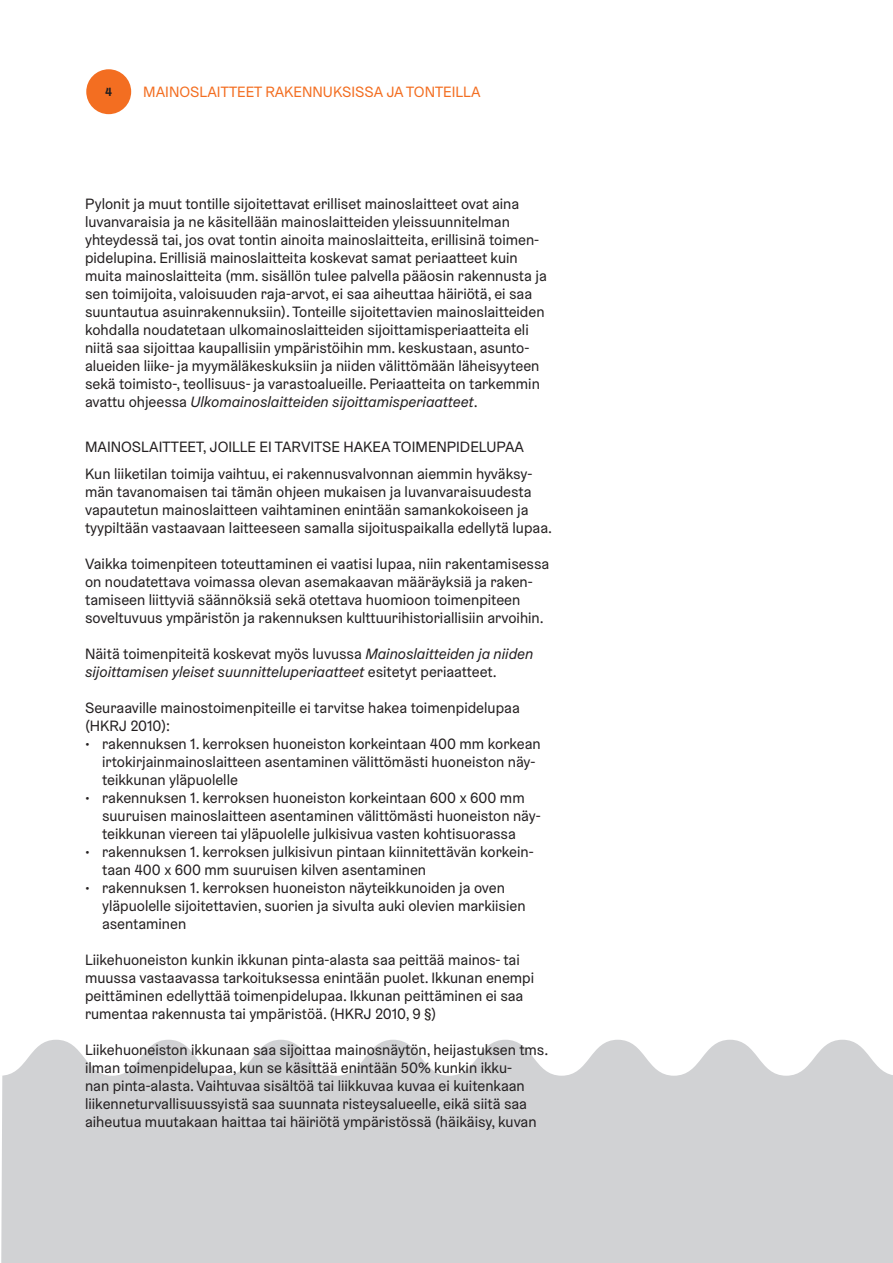
<style>
.page{position:relative;width:893px;height:1263px;background:#fff}
.page>*{position:absolute;margin:0;border:0;box-sizing:border-box;transform-origin:0 0}
.Leipis_Helsinki_Grts{font:15px/18px "Helsinki Grotesk";color:#231f20}
.Leipis_Helsinki_Grts-2{font:italic 15px/18px "Helsinki Grotesk";color:#231f20}
.Otsikko_2{font:15px "Helsinki Grotesk";color:#231f20}
.t1{font:15px "Helsinki Grotesk";color:#f36e21}
.t2{font:700 12px "Helsinki Grotesk";color:#231f20}
.s1{font-style:italic}
.s2{font-style:normal}
</style>
<div class="page">
<svg style="left:1px;top:1040px;width:892px;height:223px;fill:#d1d2d4"></svg>
<div style="left:86px;top:69px;width:45px;height:45px;background:#f36e21;border-radius:50%"></div>
<p class="t2" style="left:105px;top:84px;width:8px">4</p>
<p class="t1" style="left:143px;top:83px;width:339px">MAINOSLAITTEET RAKENNUKSISSA JA TONTEILLA</p>
<p class="Leipis_Helsinki_Grts" style="left:85px;top:195px;width:463px">Pylonit ja muut tontille sijoitettavat erilliset mainoslaitteet ovat aina luvanvaraisia ja ne käsitellään mainoslaitteiden yleissuunnitelman yhteydessä tai, jos ovat tontin ainoita mainoslaitteita, erillisinä toimen&shy;pidelupina. Erillisiä mainoslaitteita koskevat samat periaatteet kuin muita mainoslaitteita (mm. sisällön tulee palvella pääosin rakennusta ja sen toimijoita, valoisuuden raja-arvot, ei saa aiheuttaa häiriötä, ei saa suuntautua asuinrakennuksiin). Tonteille sijoitettavien mainoslaitteiden kohdalla noudatetaan ulkomainoslaitteiden sijoittamisperiaatteita eli niitä saa sijoittaa kaupallisiin ympäristöihin mm. keskustaan, asunto&shy;alueiden liike- ja myymäläkeskuksiin ja niiden välittömään läheisyyteen sekä toimisto-, teollisuus- ja varastoalueille. Periaatteita on tarkemmin avattu ohjeessa <span class="s1">Ulkomainoslaitteiden sijoittamisperiaatteet</span>.</p>
<p class="Otsikko_2" style="left:85px;top:438px;width:441px">MAINOSLAITTEET, JOILLE EI TARVITSE HAKEA TOIMENPIDELUPAA</p>
<p class="Leipis_Helsinki_Grts" style="left:85px;top:465px;width:469px">Kun liiketilan toimija vaihtuu, ei rakennusvalvonnan aiemmin hyväksy&shy;män tavanomaisen tai tämän ohjeen mukaisen ja luvanvaraisuudesta vapautetun mainoslaitteen vaihtaminen enintään samankokoiseen ja tyypiltään vastaavaan laitteeseen samalla sijoituspaikalla edellytä lupaa.</p>
<p class="Leipis_Helsinki_Grts" style="left:85px;top:555px;width:466px">Vaikka toimenpiteen toteuttaminen ei vaatisi lupaa, niin rakentamisessa on noudatettava voimassa olevan asemakaavan määräyksiä ja raken&shy;tamiseen liittyviä säännöksiä sekä otettava huomioon toimenpiteen soveltuvuus ympäristön ja rakennuksen kulttuurihistoriallisiin arvoihin.</p>
<p class="Leipis_Helsinki_Grts-2" style="left:85px;top:645px;width:450px"><span class="s2">Näitä toimenpiteitä koskevat myös luvussa</span> Mainoslaitteiden ja niiden sijoittamisen yleiset suunnitteluperiaatteet <span class="s2">esitetyt periaatteet.</span></p>
<p class="Leipis_Helsinki_Grts" style="left:85px;top:699px;width:436px">Seuraaville mainostoimenpiteille ei tarvitse hakea toimenpidelupaa (HKRJ 2010):</p>
<p class="Leipis_Helsinki_Grts" style="left:102px;top:735px;width:440px;text-indent:-17px">• rakennuksen 1. kerroksen huoneiston korkeintaan 400 mm korkean irtokirjainmainoslaitteen asentaminen välittömästi huoneiston näy&shy;teikkunan yläpuolelle</p>
<p class="Leipis_Helsinki_Grts" style="left:102px;top:789px;width:440px;text-indent:-17px">• rakennuksen 1. kerroksen huoneiston korkeintaan 600 x 600 mm suuruisen mainoslaitteen asentaminen välittömästi huoneiston näy&shy;teikkunan viereen tai yläpuolelle julkisivua vasten kohtisuorassa</p>
<p class="Leipis_Helsinki_Grts" style="left:102px;top:843px;width:433px;text-indent:-17px">• rakennuksen 1. kerroksen julkisivun pintaan kiinnitettävän korkein&shy;taan 400 x 600 mm suuruisen kilven asentaminen</p>
<p class="Leipis_Helsinki_Grts" style="left:102px;top:879px;width:425px;text-indent:-17px">• rakennuksen 1. kerroksen huoneiston näyteikkunoiden ja oven yläpuolelle sijoitettavien, suorien ja sivulta auki olevien markiisien asentaminen</p>
<p class="Leipis_Helsinki_Grts" style="left:85px;top:951px;width:451px">Liikehuoneiston kunkin ikkunan pinta-alasta saa peittää mainos- tai muussa vastaavassa tarkoituksessa enintään puolet. Ikkunan enempi peittäminen edellyttää toimenpidelupaa. Ikkunan peittäminen ei saa rumentaa rakennusta tai ympäristöä. (HKRJ 2010, 9 §)</p>
<p class="Leipis_Helsinki_Grts" style="left:85px;top:1041px;width:465px">Liikehuoneiston ikkunaan saa sijoittaa mainosnäytön, heijastuksen tms. ilman toimenpidelupaa, kun se käsittää enintään 50% kunkin ikku-<br>nan pinta-alasta. Vaihtuvaa sisältöä tai liikkuvaa kuvaa ei kuitenkaan liikenneturvallisuussyistä saa suunnata risteysalueelle, eikä siitä saa aiheutua muutakaan haittaa tai häiriötä ympäristössä (häikäisy, kuvan</p>
</div>
